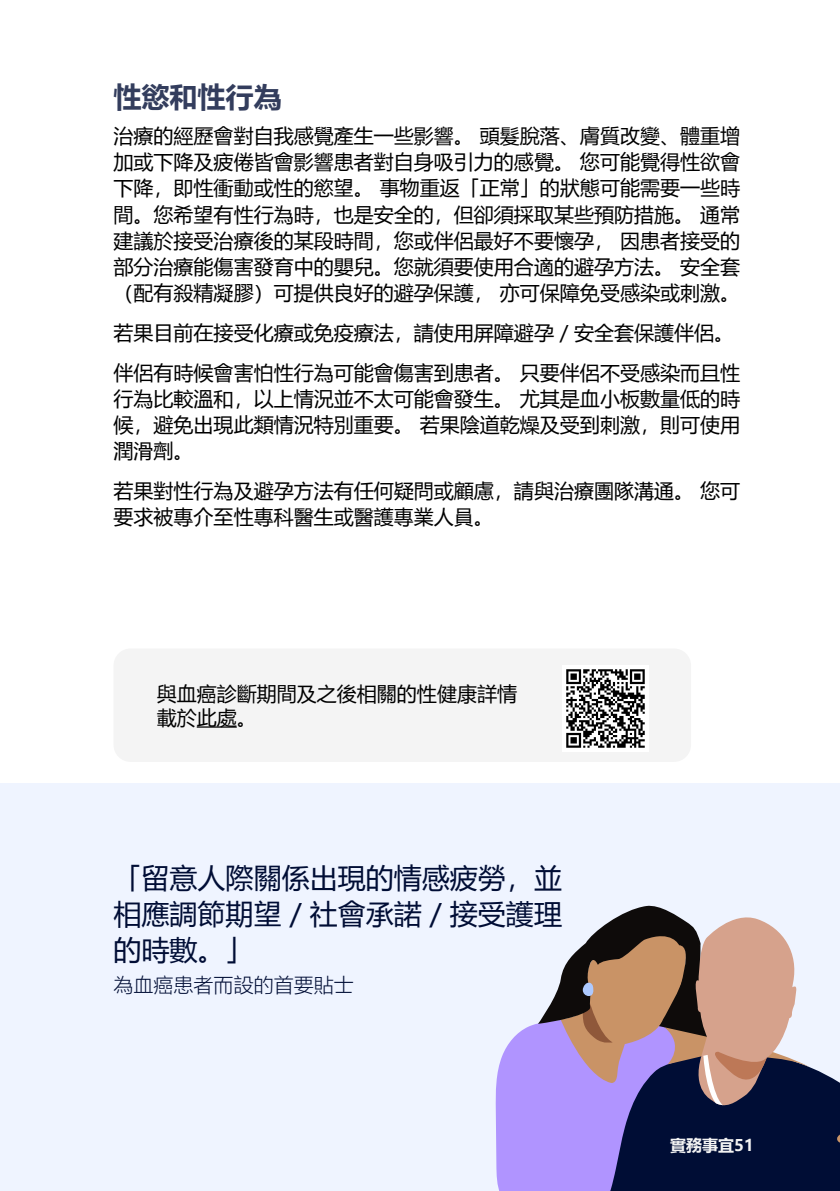
<style>
.page{position:relative;width:840px;height:1191px;background:#fff}
.page>*{position:absolute;margin:0;border:0;box-sizing:border-box;transform-origin:0 0}
.t1{font:28px/36px "Microsoft Ya Hei";color:#000d35;text-align:justify}
.t2{font:700 28px "Microsoft Ya Hei";color:#333d5d}
.t3{font:20px/26px "Microsoft Ya Hei";color:#000;text-align:justify}
.t4{font:300 20px "Microsoft Ya Hei";color:#000d35}
.t5{font:700 16px "Microsoft Ya Hei";color:#f3f3f3}
</style>
<div class="page">
<div style="left:0;top:783px;width:839px;height:408px;background:#eff4ff"></div>
<div style="left:113px;top:648px;width:577px;height:114px;background:#f4f4f4;border-radius:17px"></div>
<img style="left:562px;top:666px;width:85px;height:85px">
<hr style="left:197px;top:726px;width:40px;height:1px;background:#000">
<svg style="left:495px;top:905px;width:344px;height:286px"></svg>
<p class="t2" style="left:113px;top:78px;width:169px">性慾和性行為</p>
<p class="t3" style="left:113px;top:123px;width:627px">治療的經歷會對自我感覺產生一些影響。 頭髮脫落、膚質改變、體重增加或下降及疲倦皆會影響患者對自身吸引力的感覺。 您可能覺得性欲會下降，即性衝動或性的慾望。 事物重返「正常」的狀態可能需要一些時間。您希望有性行為時，也是安全的，但卻須採取某些預防措施。 通常建議於接受治療後的某段時間，您或伴侶最好不要懷孕， 因患者接受的部分治療能傷害發育中的嬰兒。您就須要使用合適的避孕方法。 安全套（配有殺精凝膠）可提供良好的避孕保護， 亦可保障免受感染或刺激。</p>
<p class="t3" style="left:113px;top:319px;width:622px">若果目前在接受化療或免疫療法，請使用屏障避孕／安全套保護伴侶。</p>
<p class="t3" style="left:113px;top:359px;width:627px">伴侶有時候會害怕性行為可能會傷害到患者。 只要伴侶不受感染而且性行為比較溫和，以上情況並不太可能會發生。 尤其是血小板數量低的時候，避免出現此類情況特別重要。 若果陰道乾燥及受到刺激，則可使用潤滑劑。</p>
<p class="t3" style="left:113px;top:477px;width:627px">若果對性行為及避孕方法有任何疑問或顧慮，請與治療團隊溝通。 您可要求被專介至性專科醫生或醫護專業人員。</p>
<p class="t3" style="left:157px;top:681px;width:361px;line-height:24px">與血癌診斷期間及之後相關的性健康詳情載於此處。</p>
<p class="t1" style="left:113px;top:859px;width:450px">「留意人際關係出現的情感疲勞，並相應調節期望／社會承諾／接受護理的時數。」</p>
<p class="t4" style="left:113px;top:972px;width:241px">為血癌患者而設的首要貼士</p>
<p class="t5" style="left:669px;top:1134px;width:85px">實務事宜51</p>
</div>
